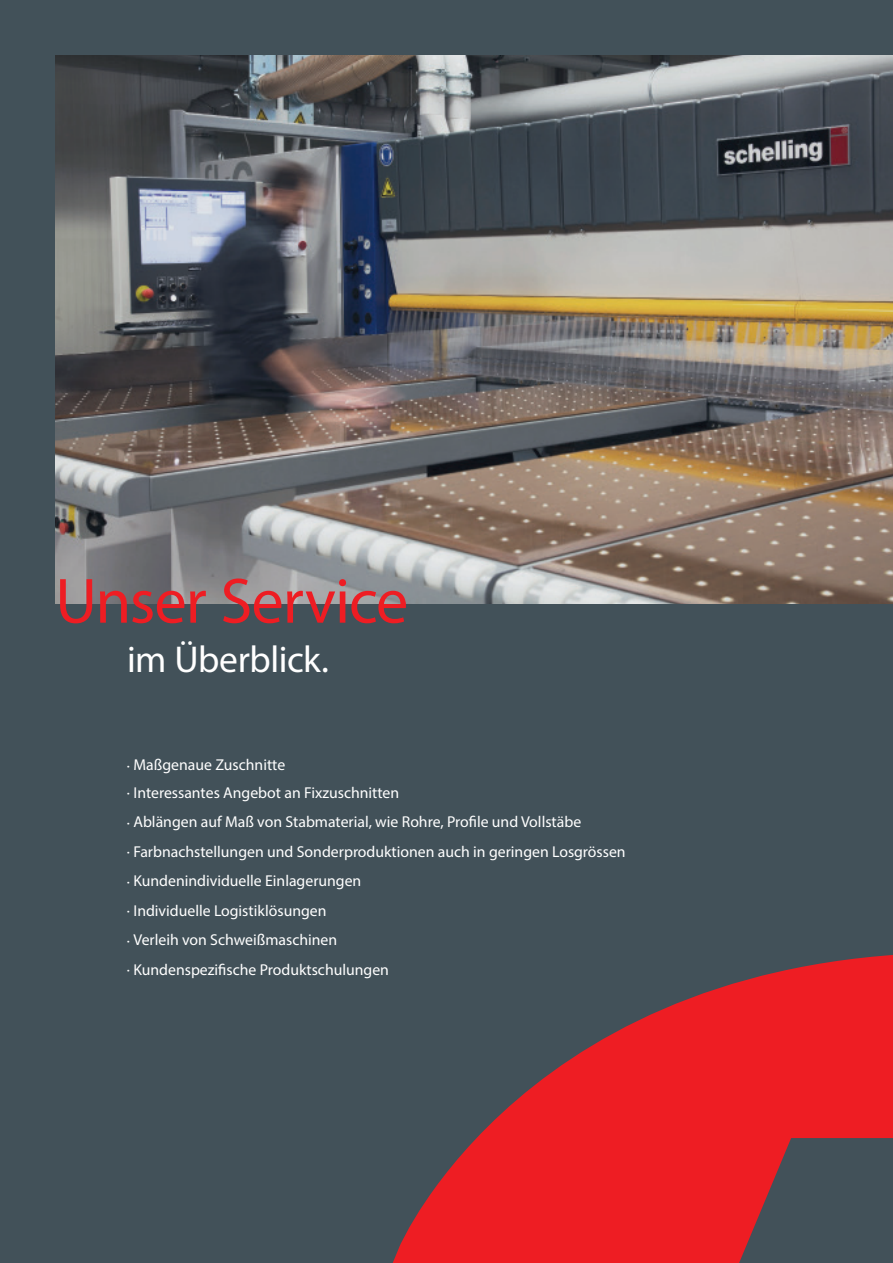
<style>
.page{position:relative;width:893px;height:1263px;background:#425159}
.page>*{position:absolute;margin:0;border:0;box-sizing:border-box;transform-origin:0 0}
.Headline_Rot_43pt{font:64.5px "Myriad Pro";letter-spacing:-.015em;color:#ee1d23}
.t1{font:37.5px "Myriad Pro";letter-spacing:-.015em;color:#fff}
.t2{font:15.75px "Myriad Pro";color:#fff}
.s1{font-size:9px}
</style>
<div class="page">
<svg style="left:392px;top:955px;width:501px;height:308px;fill:#ee1d23"></svg>
<img style="left:55px;top:55px;width:838px;height:549px">
<p class="Headline_Rot_43pt" style="left:55px;top:561px;width:354px">Unser Service</p>
<p class="t1" style="left:127px;top:636px;width:203px">im Überblick.</p>
<p class="t2" style="left:127px;top:755px;width:160px"><span class="s1">•</span> Maßgenaue Zuschnitte</p>
<p class="t2" style="left:127px;top:783px;width:274px"><span class="s1">•</span> Interessantes Angebot an Fixzuschnitten</p>
<p class="t2" style="left:127px;top:812px;width:456px"><span class="s1">•</span> Ablängen auf Maß von Stabmaterial, wie Rohre, Profile und Vollstäbe</p>
<p class="t2" style="left:127px;top:842px;width:500px"><span class="s1">•</span> Farbnachstellungen und Sonderproduktionen auch in geringen Losgrössen</p>
<p class="t2" style="left:127px;top:871px;width:236px"><span class="s1">•</span> Kundenindividuelle Einlagerungen</p>
<p class="t2" style="left:127px;top:901px;width:201px"><span class="s1">•</span> Individuelle Logistiklösungen</p>
<p class="t2" style="left:127px;top:930px;width:212px"><span class="s1">•</span> Verleih von Schweißmaschinen</p>
<p class="t2" style="left:127px;top:960px;width:263px"><span class="s1">•</span> Kundenspezifische Produktschulungen</p>
</div>
